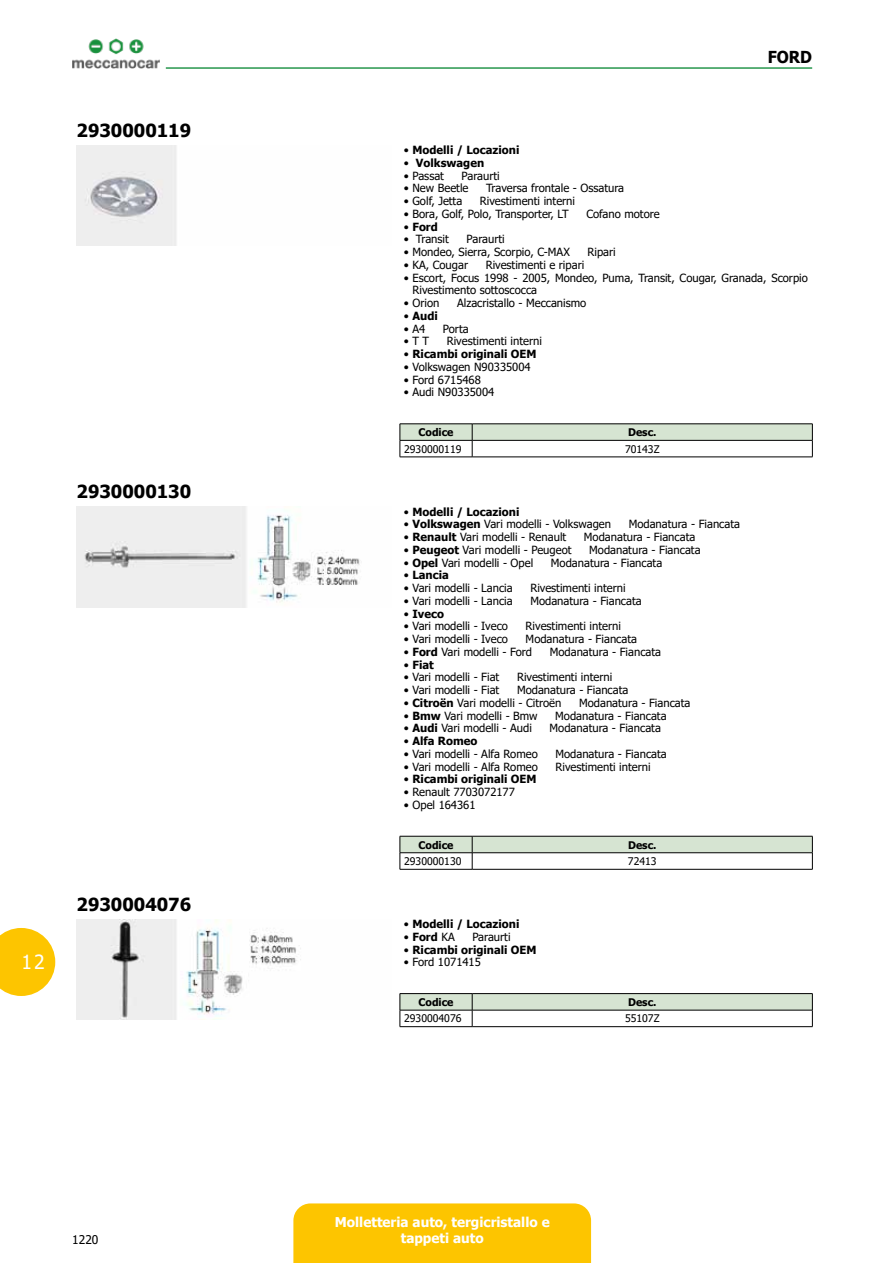
<style>
.page{position:relative;width:893px;height:1263px;background:#fff}
.page>*{position:absolute;margin:0;border:0;box-sizing:border-box;transform-origin:0 0}
.t1{font:19.5px "Tahoma";color:#fff}
.t2{font:700 18px "Tahoma";color:#000}
.t3{font:700 16.5px "Tahoma";color:#000;scale:.95 1}
.t4{font:700 13.5px/16.2px "Tahoma";color:#fff;text-align:center}
.t5{font:12px "Tahoma";color:#000}
.t6{font:11.25px/12.8px "Tahoma";color:#000}
.t7{font:700 11.25px "Tahoma";color:#000}
.t8{font:10.5px "Tahoma";color:#000}
.t9{font:700 10.5px "Tahoma";color:#000}
.s1{font-weight:400}
.s2{font-weight:700}
</style>
<div class="page">
<div style="left:293px;top:1203px;width:298px;height:60px;background:#fdc500"></div>
<svg style="left:0;top:928px;width:55px;height:68px"></svg>
<img style="left:72px;top:38px;width:87px;height:31px">
<hr style="left:166px;top:67px;width:646px;height:2px;background:#28974e">
<img style="left:77px;top:146px;width:100px;height:100px">
<svg style="left:400px;top:424px;width:413px;height:33px"></svg>
<hr style="left:400px;top:457px;width:72px;height:1px;background:#000">
<hr style="left:472px;top:457px;width:341px;height:1px;background:#000">
<img style="left:77px;top:507px;width:283px;height:100px">
<svg style="left:400px;top:836px;width:413px;height:33px"></svg>
<hr style="left:400px;top:869px;width:72px;height:1px;background:#000">
<hr style="left:472px;top:869px;width:341px;height:1px;background:#000">
<img style="left:77px;top:919px;width:224px;height:100px">
<svg style="left:400px;top:993px;width:413px;height:33px"></svg>
<hr style="left:400px;top:1026px;width:72px;height:1px;background:#000">
<hr style="left:472px;top:1026px;width:341px;height:1px;background:#000">
<h2 class="t2" style="left:77px;top:118px;width:116px">2930000119</h2>
<h2 class="t2" style="left:77px;top:479px;width:116px">2930000130</h2>
<h1 class="t1" style="left:21px;top:949px;width:25px">12</h1>
<h2 class="t2" style="left:77px;top:892px;width:116px">2930004076</h2>
<p class="t5" style="left:72px;top:1231px;width:28px">1220</p>
<h3 class="t3" style="left:768px;top:45px;width:48px">Ford</h3>
<p class="t7" style="left:404px;top:142px;width:117px"><span class="s1">•</span> Modelli / Locazioni</p>
<p class="t7" style="left:404px;top:155px;width:82px"><span class="s1">•</span> Volkswagen</p>
<p class="t6" style="left:404px;top:170px;width:42px">• Passat</p>
<p class="t6" style="left:462px;top:170px;width:40px">Paraurti</p>
<p class="t6" style="left:404px;top:183px;width:66px">• New Beetle</p>
<p class="t6" style="left:486px;top:183px;width:140px">Traversa frontale - Ossatura</p>
<p class="t6" style="left:404px;top:195px;width:60px">• Golf, Jetta</p>
<p class="t6" style="left:480px;top:195px;width:97px">Rivestimenti interni</p>
<p class="t6" style="left:404px;top:208px;width:166px">• Bora, Golf, Polo, Transporter, LT</p>
<p class="t6" style="left:586px;top:208px;width:75px">Cofano motore</p>
<p class="t7" style="left:404px;top:219px;width:35px"><span class="s1">•</span> Ford</p>
<p class="t6" style="left:404px;top:234px;width:46px">• Transit</p>
<p class="t6" style="left:466px;top:234px;width:40px">Paraurti</p>
<p class="t6" style="left:404px;top:246px;width:167px">• Mondeo, Sierra, Scorpio, C-MAX</p>
<p class="t6" style="left:587px;top:246px;width:30px">Ripari</p>
<p class="t6" style="left:404px;top:259px;width:66px">• KA, Cougar</p>
<p class="t6" style="left:486px;top:259px;width:100px">Rivestimenti e ripari</p>
<p class="t6" style="left:412px;top:272px;width:397px;text-indent:-9px">• Escort, Focus 1998 - 2005, Mondeo, Puma, Transit, Cougar, Granada, Scorpio<br>Rivestimento sottoscocca</p>
<p class="t6" style="left:404px;top:297px;width:37px">• Orion</p>
<p class="t6" style="left:457px;top:297px;width:131px">Alzacristallo - Meccanismo</p>
<p class="t7" style="left:404px;top:308px;width:35px"><span class="s1">•</span> Audi</p>
<p class="t6" style="left:404px;top:323px;width:23px">• A4</p>
<p class="t6" style="left:443px;top:323px;width:27px">Porta</p>
<p class="t6" style="left:404px;top:336px;width:27px">• T T</p>
<p class="t6" style="left:447px;top:336px;width:97px">Rivestimenti interni</p>
<p class="t7" style="left:404px;top:346px;width:134px"><span class="s1">•</span> Ricambi originali OEM</p>
<p class="t6" style="left:404px;top:361px;width:128px">• Volkswagen N90335004</p>
<p class="t6" style="left:404px;top:374px;width:78px">• Ford 6715468</p>
<p class="t6" style="left:404px;top:387px;width:92px">• Audi N90335004</p>
<p class="t9" style="left:418px;top:425px;width:37px">Codice</p>
<p class="t9" style="left:628px;top:425px;width:30px">Desc.</p>
<p class="t8" style="left:404px;top:442px;width:59px">2930000119</p>
<p class="t8" style="left:625px;top:442px;width:36px">70143Z</p>
<p class="t7" style="left:404px;top:504px;width:117px"><span class="s1">•</span> Modelli / Locazioni</p>
<p class="t6" style="left:404px;top:518px;width:209px">• <span class="s2">Volkswagen</span> Vari modelli - Volkswagen</p>
<p class="t6" style="left:629px;top:518px;width:113px">Modanatura - Fiancata</p>
<p class="t6" style="left:404px;top:531px;width:164px">• <span class="s2">Renault</span> Vari modelli - Renault</p>
<p class="t6" style="left:584px;top:531px;width:113px">Modanatura - Fiancata</p>
<p class="t6" style="left:404px;top:544px;width:169px">• <span class="s2">Peugeot</span> Vari modelli - Peugeot</p>
<p class="t6" style="left:589px;top:544px;width:113px">Modanatura - Fiancata</p>
<p class="t6" style="left:404px;top:557px;width:131px">• <span class="s2">Opel</span> Vari modelli - Opel</p>
<p class="t6" style="left:551px;top:557px;width:113px">Modanatura - Fiancata</p>
<p class="t7" style="left:404px;top:567px;width:46px"><span class="s1">•</span> Lancia</p>
<p class="t6" style="left:404px;top:582px;width:110px">• Vari modelli - Lancia</p>
<p class="t6" style="left:530px;top:582px;width:97px">Rivestimenti interni</p>
<p class="t6" style="left:404px;top:595px;width:110px">• Vari modelli - Lancia</p>
<p class="t6" style="left:530px;top:595px;width:113px">Modanatura - Fiancata</p>
<p class="t7" style="left:404px;top:606px;width:42px"><span class="s1">•</span> Iveco</p>
<p class="t6" style="left:404px;top:620px;width:106px">• Vari modelli - Iveco</p>
<p class="t6" style="left:526px;top:620px;width:97px">Rivestimenti interni</p>
<p class="t6" style="left:404px;top:633px;width:106px">• Vari modelli - Iveco</p>
<p class="t6" style="left:526px;top:633px;width:113px">Modanatura - Fiancata</p>
<p class="t6" style="left:404px;top:646px;width:130px">• <span class="s2">Ford</span> Vari modelli - Ford</p>
<p class="t6" style="left:550px;top:646px;width:113px">Modanatura - Fiancata</p>
<p class="t7" style="left:404px;top:657px;width:31px"><span class="s1">•</span> Fiat</p>
<p class="t6" style="left:404px;top:671px;width:97px">• Vari modelli - Fiat</p>
<p class="t6" style="left:517px;top:671px;width:97px">Rivestimenti interni</p>
<p class="t6" style="left:404px;top:684px;width:97px">• Vari modelli - Fiat</p>
<p class="t6" style="left:517px;top:684px;width:113px">Modanatura - Fiancata</p>
<p class="t6" style="left:404px;top:697px;width:159px">• <span class="s2">Citroën</span> Vari modelli - Citroën</p>
<p class="t6" style="left:579px;top:697px;width:113px">Modanatura - Fiancata</p>
<p class="t6" style="left:404px;top:710px;width:135px">• <span class="s2">Bmw</span> Vari modelli - Bmw</p>
<p class="t6" style="left:555px;top:710px;width:113px">Modanatura - Fiancata</p>
<p class="t6" style="left:404px;top:722px;width:129px">• <span class="s2">Audi</span> Vari modelli - Audi</p>
<p class="t6" style="left:550px;top:722px;width:113px">Modanatura - Fiancata</p>
<p class="t7" style="left:404px;top:733px;width:75px"><span class="s1">•</span> Alfa Romeo</p>
<p class="t6" style="left:404px;top:748px;width:135px">• Vari modelli - Alfa Romeo</p>
<p class="t6" style="left:555px;top:748px;width:113px">Modanatura - Fiancata</p>
<p class="t6" style="left:404px;top:761px;width:135px">• Vari modelli - Alfa Romeo</p>
<p class="t6" style="left:555px;top:761px;width:97px">Rivestimenti interni</p>
<p class="t7" style="left:404px;top:771px;width:134px"><span class="s1">•</span> Ricambi originali OEM</p>
<p class="t6" style="left:404px;top:786px;width:112px">• Renault 7703072177</p>
<p class="t6" style="left:404px;top:799px;width:73px">• Opel 164361</p>
<p class="t9" style="left:418px;top:837px;width:37px">Codice</p>
<p class="t9" style="left:628px;top:837px;width:30px">Desc.</p>
<p class="t8" style="left:404px;top:854px;width:59px">2930000130</p>
<p class="t8" style="left:628px;top:854px;width:30px">72413</p>
<p class="t7" style="left:404px;top:916px;width:117px"><span class="s1">•</span> Modelli / Locazioni</p>
<p class="t7" style="left:404px;top:929px;width:52px"><span class="s1">•</span> Ford <span class="s1">KA</span></p>
<p class="t6" style="left:472px;top:931px;width:40px">Paraurti</p>
<p class="t7" style="left:404px;top:941px;width:134px"><span class="s1">•</span> Ricambi originali OEM</p>
<p class="t6" style="left:404px;top:956px;width:78px">• Ford 1071415</p>
<p class="t9" style="left:418px;top:995px;width:37px">Codice</p>
<p class="t9" style="left:628px;top:995px;width:30px">Desc.</p>
<p class="t8" style="left:404px;top:1011px;width:59px">2930004076</p>
<p class="t8" style="left:625px;top:1011px;width:36px">55107Z</p>
<p class="t4" style="left:335px;top:1214px;width:216px">Molletteria auto, tergicristallo e tappeti auto</p>
</div>
